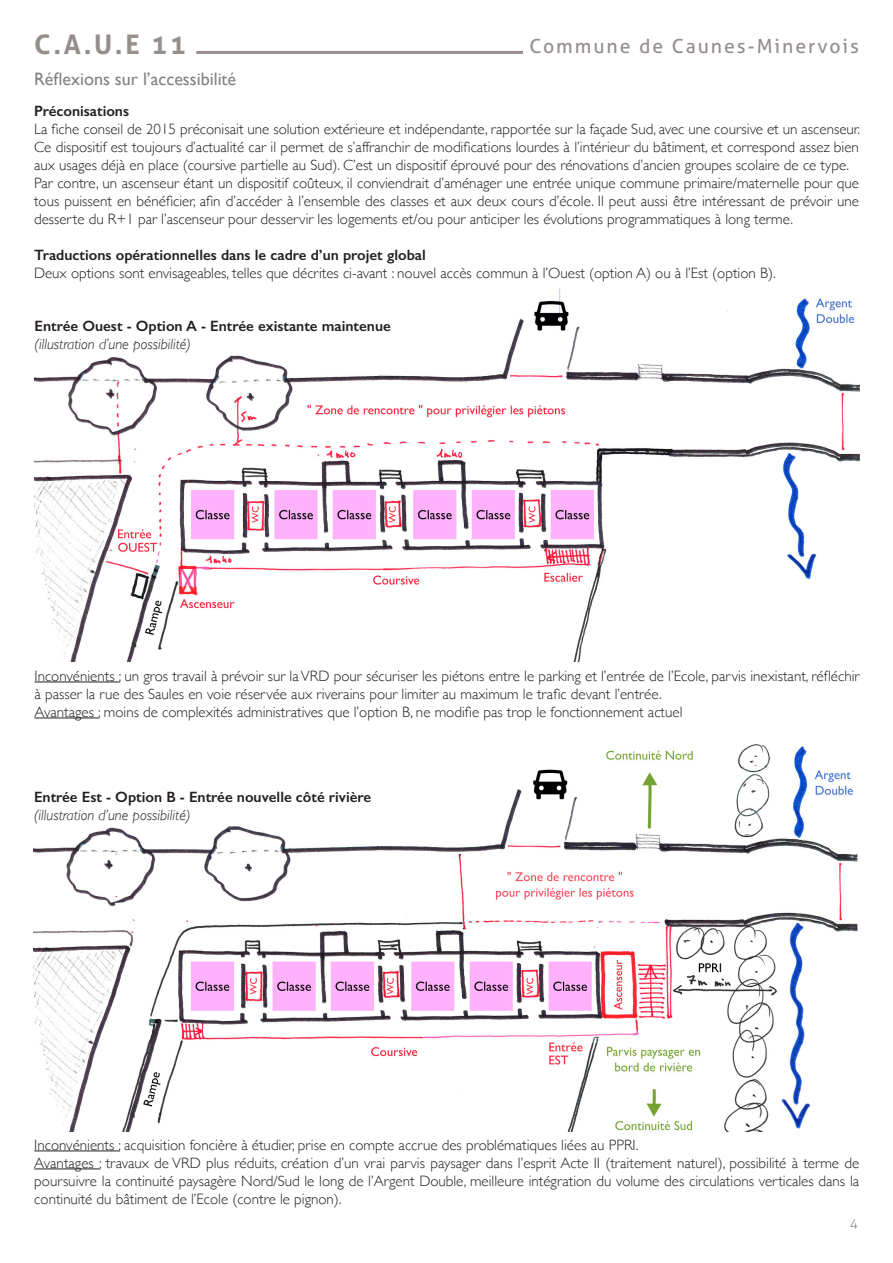
<style>
.page{position:relative;width:893px;height:1263px;background:#fff}
.page>*{position:absolute;margin:0;border:0;box-sizing:border-box;transform-origin:0 0}
.t1{font:700 27px "Aller";color:#968e8d}
.t2{font:19.5px "Aller";letter-spacing:.1em;color:#968e8d}
.t3{font:18px "Gill Sans";color:#808285}
.t4{font:300 15px/18px "Gill Sans";color:#231f20;text-align:justify}
.t5{font:600 15px "Gill Sans";color:#231f20}
.t6{font:italic 300 15px "Gill Sans";color:#231f20}
.t7{font:300 13.5px "Aller";color:#968e8d}
</style>
<div class="page">
<hr style="left:196px;top:51px;width:327px;height:3px;background:#968e8d">
<img style="left:35px;top:288px;width:824px;height:373px">
<img style="left:33px;top:744px;width:824px;height:387px">
<hr style="left:35px;top:682px;width:85px;height:1px;background:#231f20">
<hr style="left:35px;top:718px;width:65px;height:1px;background:#231f20">
<hr style="left:34px;top:1150px;width:86px;height:1px;background:#231f20">
<hr style="left:34px;top:1168px;width:67px;height:1px;background:#231f20">
<h1 class="t1" style="left:34px;top:28px;width:154px">C.A.U.E 11</h1>
<h2 class="t2" style="left:529px;top:34px;width:331px">Commune de Caunes-Minervois</h2>
<p class="t3" style="left:34px;top:69px;width:204px">Réflexions sur l’accessibilité</p>
<p class="t5" style="left:34px;top:102px;width:97px">Préconisations</p>
<p class="t4" style="left:34px;top:119px;width:828px">La fiche conseil de 2015 préconisait une solution extérieure et indépendante, rapportée sur la façade Sud, avec une coursive et un ascenseur.<br>Ce dispositif est toujours d’actualité car il permet de s’affranchir de modifications lourdes à l’intérieur du bâtiment, et correspond assez bien aux usages déjà en place (coursive partielle au Sud). C’est un dispositif éprouvé pour des rénovations d’ancien groupes scolaire de ce type.</p>
<p class="t4" style="left:34px;top:173px;width:826px">Par contre, un ascenseur étant un dispositif coûteux, il conviendrait d’aménager une entrée unique commune primaire/maternelle pour que tous puissent en bénéficier, afin d’accéder à l’ensemble des classes et aux deux cours d’école. Il peut aussi être intéressant de prévoir une desserte du R+1 par l’ascenseur pour desservir les logements et/ou pour anticiper les évolutions programmatiques à long terme.</p>
<p class="t5" style="left:34px;top:246px;width:393px">Traductions opérationnelles dans le cadre d’un projet global</p>
<p class="t4" style="left:34px;top:263px;width:743px">Deux options sont envisageables, telles que décrites ci-avant : nouvel accès commun à l’Ouest (option A) ou à l’Est (option B).</p>
<p class="t5" style="left:35px;top:317px;width:358px">Entrée Ouest - Option A - Entrée existante maintenue</p>
<p class="t6" style="left:35px;top:336px;width:158px">(illustration d’une possibilité)</p>
<p class="t4" style="left:35px;top:666px;width:826px">Inconvénients : un gros travail à prévoir sur la VRD pour sécuriser les piétons entre le parking et l’entrée de l’Ecole, parvis inexistant, réfléchir à passer la rue des Saules en voie réservée aux riverains pour limiter au maximum le trafic devant l’entrée.</p>
<p class="t4" style="left:35px;top:702px;width:649px">Avantages : moins de complexités administratives que l’option B, ne modifie pas trop le fonctionnement actuel</p>
<p class="t5" style="left:34px;top:788px;width:339px">Entrée Est - Option B - Entrée nouvelle côté rivière</p>
<p class="t6" style="left:34px;top:807px;width:158px">(illustration d’une possibilité)</p>
<p class="t4" style="left:34px;top:1135px;width:606px">Inconvénients : acquisition foncière à étudier, prise en compte accrue des problématiques liées au PPRI.</p>
<p class="t4" style="left:34px;top:1153px;width:826px">Avantages : travaux de VRD plus réduits, création d’un vrai parvis paysager dans l’esprit Acte II (traitement naturel), possibilité à terme de poursuivre la continuité paysagère Nord/Sud le long de l’Argent Double, meilleure intégration du volume des circulations verticales dans la continuité du bâtiment de l’Ecole (contre le pignon).</p>
<p class="t7" style="left:850px;top:1215px;width:10px">4</p>
</div>
